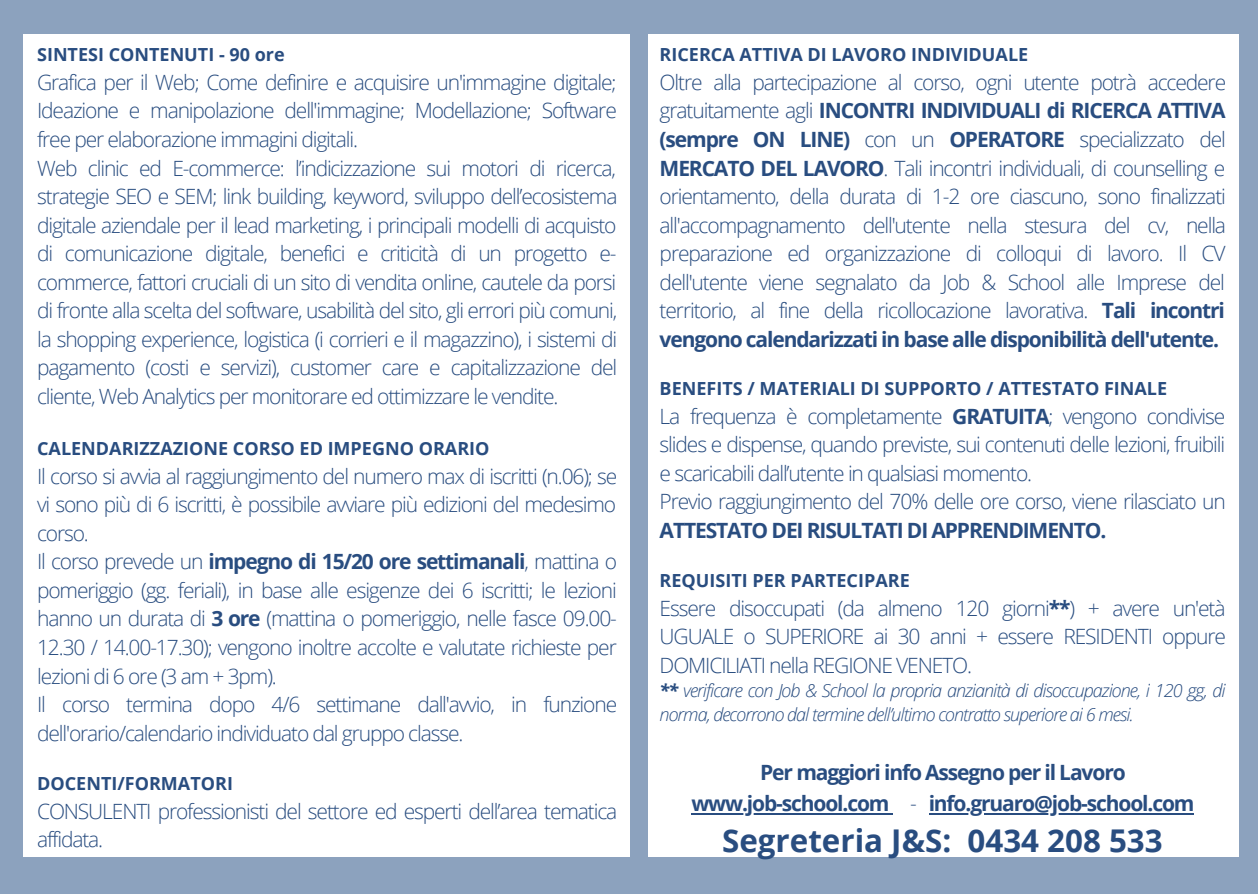
<style>
.page{position:relative;width:1258px;height:894px;background:#fff}
.page>*{position:absolute;margin:0;border:0;box-sizing:border-box;transform-origin:0 0}
.t1{font:700 31.2px "Open Sans";color:#294d80}
.t2{font:300 21px/28.5px "Open Sans";letter-spacing:-.055em;color:#294d80;text-align:justify}
.t3{font:700 21px "Open Sans";letter-spacing:-.055em;color:#294d80}
.t4{font:700 18px "Open Sans";color:#294d80}
.t5{font:italic 300 18px/24px "Open Sans";letter-spacing:-.055em;color:#294d80}
.s1{font-weight:700}
.s2{font-weight:300}
</style>
<div class="page">
<div style="left:0;top:0;width:1258px;height:893px;background:#8ca2be"></div>
<div style="left:23px;top:34px;width:606px;height:823px;background:#fff"></div>
<div style="left:648px;top:34px;width:590px;height:823px;background:#fff"></div>
<hr style="left:691px;top:812px;width:197px;height:2px;background:#294d80">
<hr style="left:929px;top:812px;width:264px;height:2px;background:#294d80">
<p class="t4" style="left:37px;top:42px;width:249px">SINTESI CONTENUTI - 90 ore</p>
<p class="t2" style="left:37px;top:67px;width:581px">Grafica per il Web; Come definire e acquisire un'immagine digitale; Ideazione e manipolazione dell'immagine; Modellazione; Software free per elaborazione immagini digitali.</p>
<p class="t2" style="left:37px;top:153px;width:582px">Web clinic ed E-commerce: l’indicizzazione sui motori di ricerca, strategie SEO e SEM; link building, keyword, sviluppo dell’ecosistema digitale aziendale per il lead marketing, i principali modelli di acquisto di comunicazione digitale, benefici e criticità di un progetto e&shy;commerce, fattori cruciali di un sito di vendita online, cautele da porsi di fronte alla scelta del software, usabilità del sito, gli errori più comuni, la shopping experience, logistica (i corrieri e il magazzino), i sistemi di pagamento (costi e servizi), customer care e capitalizzazione del cliente, Web Analytics per monitorare ed ottimizzare le vendite.</p>
<p class="t4" style="left:37px;top:435px;width:454px">CALENDARIZZAZIONE CORSO ED IMPEGNO ORARIO</p>
<p class="t2" style="left:37px;top:461px;width:582px">Il corso si avvia al raggiungimento del numero max di iscritti (n.06); se vi sono più di 6 iscritti, è possibile avviare più edizioni del medesimo corso.</p>
<p class="t2" style="left:37px;top:546px;width:582px">Il corso prevede un <span class="s1">impegno di 15/20 ore settimanali</span>, mattina o pomeriggio (gg. feriali), in base alle esigenze dei 6 iscritti; le lezioni hanno un durata di <span class="s1">3 ore</span> (mattina o pomeriggio, nelle fasce 09.00- 12.30 / 14.00-17.30); vengono inoltre accolte e valutate richieste per lezioni di 6 ore (3 am + 3pm).</p>
<p class="t2" style="left:37px;top:689px;width:581px">Il corso termina dopo 4/6 settimane dall'avvio, in funzione dell'orario/calendario individuato dal gruppo classe.</p>
<p class="t4" style="left:37px;top:770px;width:197px">DOCENTI/FORMATORI</p>
<p class="t2" style="left:37px;top:796px;width:582px">CONSULENTI professionisti del settore ed esperti dell’area tematica affidata.</p>
<p class="t4" style="left:660px;top:42px;width:370px">RICERCA ATTIVA DI LAVORO INDIVIDUALE</p>
<p class="t2" style="left:660px;top:67px;width:568px">Oltre alla partecipazione al corso, ogni utente potrà accedere gratuitamente agli <span class="s1">INCONTRI INDIVIDUALI di RICERCA ATTIVA (sempre ON LINE)</span> con un <span class="s1">OPERATORE</span> specializzato del <span class="s1">MERCATO DEL LAVORO</span>. Tali incontri individuali, di counselling e orientamento, della durata di 1-2 ore ciascuno, sono finalizzati all'accompagnamento dell'utente nella stesura del cv, nella preparazione ed organizzazione di colloqui di lavoro. Il CV dell'utente viene segnalato da Job &amp; School alle Imprese del territorio, al fine della ricollocazione lavorativa. <span class="s1">Tali incontri vengono calendarizzati in base alle disponibilità dell'utente.</span></p>
<p class="t4" style="left:660px;top:375px;width:509px">BENEFITS / MATERIALI DI SUPPORTO / ATTESTATO FINALE</p>
<p class="t2" style="left:660px;top:401px;width:567px">La frequenza è completamente <span class="s1">GRATUITA</span>; vengono condivise slides e dispense, quando previste, sui contenuti delle lezioni, fruibili e scaricabili dall’utente in qualsiasi momento.</p>
<p class="t2" style="left:660px;top:486px;width:568px">Previo raggiungimento del 70% delle ore corso, viene rilasciato un<br><span class="s1">ATTESTATO DEI RISULTATI DI APPRENDIMENTO.</span></p>
<p class="t4" style="left:660px;top:568px;width:252px">REQUISITI PER PARTECIPARE</p>
<p class="t2" style="left:660px;top:593px;width:568px">Essere disoccupati (da almeno 120 giorni<span class="s1">**</span>) + avere un'età UGUALE o SUPERIORE ai 30 anni + essere RESIDENTI oppure DOMICILIATI nella REGIONE VENETO.</p>
<p class="t5" style="left:660px;top:677px;width:567px"><span class="s1">**</span> verificare con Job &amp; School la propria anzianità di disoccupazione, i 120 gg, di norma, decorrono dal termine dell’ultimo contratto superiore ai 6 mesi.</p>
<p class="t3" style="left:760px;top:757px;width:367px">Per maggiori info Assegno per il Lavoro</p>
<p class="t3" style="left:691px;top:788px;width:505px">www.job-school.com <span class="s2">-</span> info.gruaro@job-school.com</p>
<p class="t1" style="left:722px;top:818px;width:442px">Segreteria J&amp;S: 0434 208 533</p>
</div>
